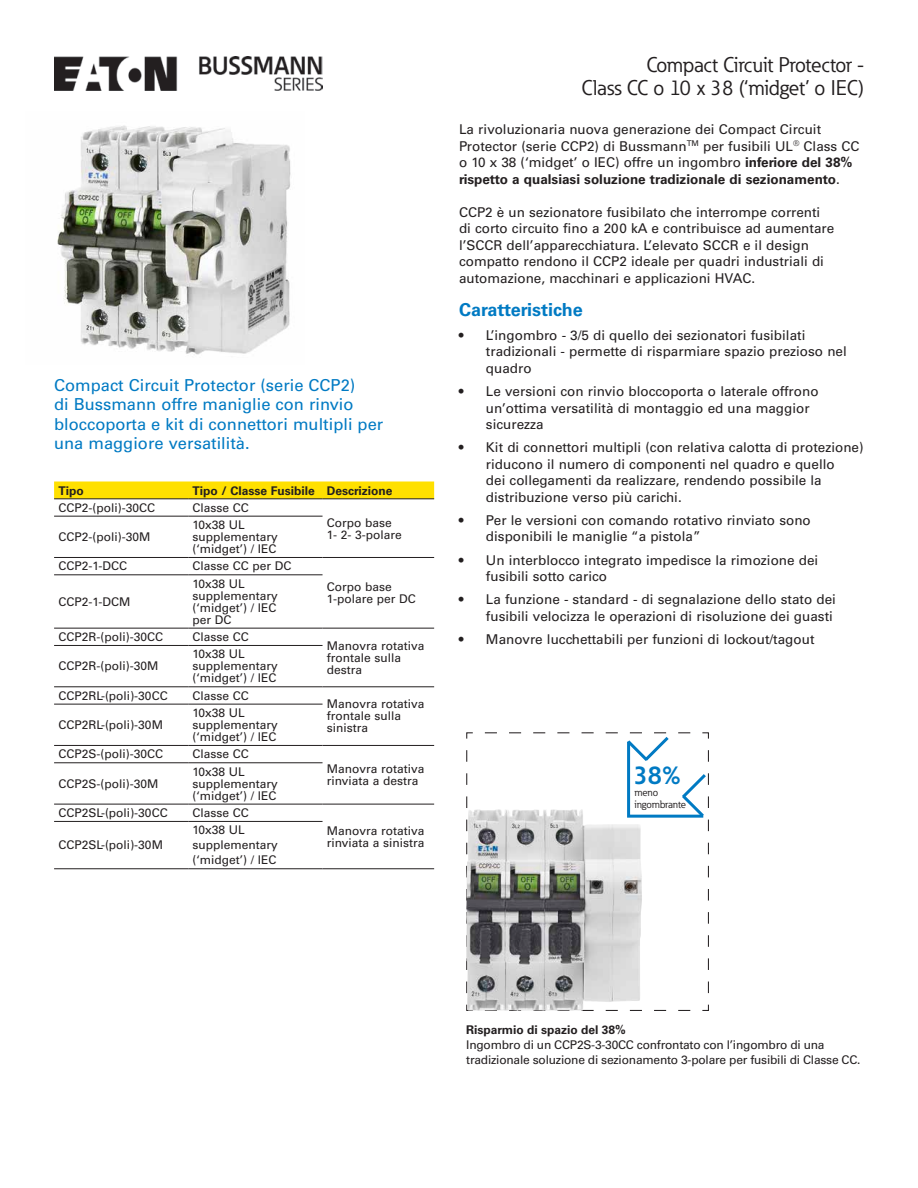
<style>
.page{position:relative;width:918px;height:1188px;background:#fff}
.page>*{position:absolute;margin:0;border:0;box-sizing:border-box;transform-origin:0 0}
.t1{font:700 25.5px "Eaton";color:#007ac3}
.t2{font:21px/22.5px "Eaton";color:#231f20;text-align:right}
.t3{font:700 18px "Univers LT Std";color:#007ac3}
.t4{font:16.5px/19.5px "Univers LT Std";color:#007ac3}
.t5{font:13.5px/16.5px "Univers LT Std";color:#231f20}
.t6{font:12px/12px "Univers LT Std";color:#231f20}
.t7{font:12px/15px "Univers LT Std";letter-spacing:-.02em;color:#231f20}
.t8{font:700 12px "Univers LT Std";color:#231f20}
.t9{font:10.5px/12px "Eaton";color:#231f20}
.s1{font-weight:700}
</style>
<div class="page">
<img style="left:54px;top:56px;width:269px;height:34px">
<img style="left:57px;top:125px;width:234px;height:230px">
<img style="left:466px;top:809px;width:172px;height:202px">
<div style="left:54px;top:482px;width:380px;height:16px;background:#ffe000"></div>
<hr style="left:323px;top:868px;width:111px;height:1px;background:#231f20">
<hr style="left:54px;top:498px;width:134px;height:1px;background:#231f20">
<hr style="left:188px;top:498px;width:135px;height:1px;background:#231f20">
<hr style="left:323px;top:498px;width:111px;height:1px;background:#231f20">
<hr style="left:54px;top:516px;width:134px;height:1px;background:#231f20">
<hr style="left:188px;top:516px;width:135px;height:1px;background:#231f20">
<hr style="left:54px;top:557px;width:134px;height:1px;background:#231f20">
<hr style="left:188px;top:557px;width:135px;height:1px;background:#231f20">
<hr style="left:323px;top:557px;width:111px;height:1px;background:#231f20">
<hr style="left:54px;top:574px;width:134px;height:1px;background:#231f20">
<hr style="left:188px;top:574px;width:135px;height:1px;background:#231f20">
<hr style="left:54px;top:628px;width:134px;height:1px;background:#231f20">
<hr style="left:188px;top:628px;width:135px;height:1px;background:#231f20">
<hr style="left:323px;top:628px;width:111px;height:1px;background:#231f20">
<hr style="left:54px;top:645px;width:134px;height:1px;background:#231f20">
<hr style="left:188px;top:645px;width:135px;height:1px;background:#231f20">
<hr style="left:54px;top:686px;width:134px;height:1px;background:#231f20">
<hr style="left:188px;top:686px;width:135px;height:1px;background:#231f20">
<hr style="left:323px;top:686px;width:111px;height:1px;background:#231f20">
<hr style="left:54px;top:704px;width:134px;height:1px;background:#231f20">
<hr style="left:188px;top:704px;width:135px;height:1px;background:#231f20">
<hr style="left:54px;top:745px;width:134px;height:1px;background:#231f20">
<hr style="left:188px;top:745px;width:135px;height:1px;background:#231f20">
<hr style="left:323px;top:745px;width:111px;height:1px;background:#231f20">
<hr style="left:54px;top:762px;width:134px;height:1px;background:#231f20">
<hr style="left:188px;top:762px;width:135px;height:1px;background:#231f20">
<hr style="left:54px;top:804px;width:134px;height:1px;background:#231f20">
<hr style="left:188px;top:804px;width:135px;height:1px;background:#231f20">
<hr style="left:323px;top:804px;width:111px;height:1px;background:#231f20">
<hr style="left:54px;top:821px;width:134px;height:1px;background:#231f20">
<hr style="left:188px;top:821px;width:135px;height:1px;background:#231f20">
<hr style="left:54px;top:868px;width:134px;height:1px;background:#231f20">
<hr style="left:188px;top:868px;width:135px;height:1px;background:#231f20">
<svg style="left:479px;top:732px;width:230px;height:261px"></svg>
<p class="t4" style="left:54px;top:375px;width:331px">Compact Circuit Protector (serie CCP2)<br>di Bussmann offre maniglie con rinvio bloccoporta e kit di connettori multipli per una maggiore versatilità.</p>
<p class="t8" style="left:58px;top:483px;width:27px">Tipo</p>
<p class="t8" style="left:193px;top:483px;width:201px">Tipo / Classe Fusibile Descrizione</p>
<p class="t6" style="left:58px;top:502px;width:98px">CCP2-(poli)-30CC</p>
<p class="t6" style="left:193px;top:502px;width:58px">Classe CC</p>
<p class="t6" style="left:327px;top:516px;width:67px">Corpo base</p>
<p class="t6" style="left:58px;top:531px;width:94px">CCP2-(poli)-30M</p>
<p class="t6" style="left:327px;top:528px;width:76px">1- 2- 3-polare</p>
<p class="t6" style="left:193px;top:519px;width:87px">10x38 UL supplementary (‘midget’) / IEC</p>
<p class="t6" style="left:58px;top:560px;width:70px">CCP2-1-DCC</p>
<p class="t6" style="left:193px;top:560px;width:101px">Classe CC per DC</p>
<p class="t6" style="left:193px;top:578px;width:87px">10x38 UL supplementary (‘midget’) / IEC per DC</p>
<p class="t6" style="left:327px;top:581px;width:67px">Corpo base</p>
<p class="t6" style="left:58px;top:596px;width:74px">CCP2-1-DCM</p>
<p class="t6" style="left:327px;top:593px;width:90px">1-polare per DC</p>
<p class="t6" style="left:58px;top:631px;width:106px">CCP2R-(poli)-30CC</p>
<p class="t6" style="left:193px;top:631px;width:58px">Classe CC</p>
<p class="t6" style="left:327px;top:640px;width:99px">Manovra rotativa frontale sulla</p>
<p class="t6" style="left:193px;top:648px;width:87px">10x38 UL supplementary (‘midget’) / IEC</p>
<p class="t6" style="left:58px;top:660px;width:102px">CCP2R-(poli)-30M</p>
<p class="t6" style="left:327px;top:664px;width:37px">destra</p>
<p class="t6" style="left:58px;top:690px;width:111px">CCP2RL-(poli)-30CC</p>
<p class="t6" style="left:193px;top:690px;width:58px">Classe CC</p>
<p class="t6" style="left:327px;top:698px;width:99px">Manovra rotativa frontale sulla</p>
<p class="t6" style="left:193px;top:707px;width:87px">10x38 UL supplementary (‘midget’) / IEC</p>
<p class="t6" style="left:58px;top:719px;width:106px">CCP2RL-(poli)-30M</p>
<p class="t6" style="left:327px;top:722px;width:43px">sinistra</p>
<p class="t6" style="left:58px;top:748px;width:106px">CCP2S-(poli)-30CC</p>
<p class="t6" style="left:193px;top:748px;width:58px">Classe CC</p>
<p class="t6" style="left:327px;top:763px;width:99px">Manovra rotativa</p>
<p class="t6" style="left:193px;top:766px;width:87px">10x38 UL supplementary (‘midget’) / IEC</p>
<p class="t6" style="left:58px;top:778px;width:102px">CCP2S-(poli)-30M</p>
<p class="t6" style="left:327px;top:775px;width:93px">rinviata a destra</p>
<p class="t6" style="left:58px;top:807px;width:111px">CCP2SL-(poli)-30CC</p>
<p class="t6" style="left:193px;top:807px;width:58px">Classe CC</p>
<p class="t6" style="left:193px;top:823px;width:87px;line-height:15px">10x38 UL supplementary (‘midget’) / IEC</p>
<p class="t6" style="left:327px;top:825px;width:99px">Manovra rotativa</p>
<p class="t6" style="left:58px;top:839px;width:106px">CCP2SL-(poli)-30M</p>
<p class="t6" style="left:327px;top:837px;width:99px">rinviata a sinistra</p>
<h2 class="t2" style="left:582px;top:54px;width:284px">Compact Circuit Protector -<br>Class CC o 10 x 38 (‘midget’ o IEC)</h2>
<p class="t5" style="left:459px;top:121px;width:402px">La rivoluzionaria nuova generazione dei Compact Circuit Protector (serie CCP2) di Bussmann<sup>TM</sup> per fusibili UL<sup>®</sup> Class CC o 10 x 38 (‘midget’ o IEC) offre un ingombro <span class="s1">inferiore del 38% rispetto a qualsiasi soluzione tradizionale di sezionamento</span>.</p>
<p class="t5" style="left:459px;top:204px;width:377px">CCP2 è un sezionatore fusibilato che interrompe correnti di corto circuito fino a 200 kA e contribuisce ad aumentare l’SCCR dell’apparecchiatura. L’elevato SCCR e il design compatto rendono il CCP2 ideale per quadri industriali di automazione, macchinari e applicazioni HVAC.</p>
<h3 class="t3" style="left:459px;top:299px;width:125px">Caratteristiche</h3>
<p class="t5" style="left:486px;top:327px;width:362px;text-indent:-27px">• L’ingombro - 3/5 di quello dei sezionatori fusibilati tradizionali - permette di risparmiare spazio prezioso nel quadro</p>
<p class="t5" style="left:486px;top:383px;width:334px;text-indent:-27px">• Le versioni con rinvio bloccoporta o laterale offrono un’ottima versatilità di montaggio ed una maggior sicurezza</p>
<p class="t5" style="left:486px;top:439px;width:379px;text-indent:-27px">• Kit di connettori multipli (con relativa calotta di protezione) riducono il numero di componenti nel quadro e quello<br>dei collegamenti da realizzare, rendendo possibile la distribuzione verso più carichi.</p>
<p class="t5" style="left:486px;top:512px;width:326px;text-indent:-27px">• Per le versioni con comando rotativo rinviato sono disponibili le maniglie “a pistola”</p>
<p class="t5" style="left:486px;top:552px;width:334px;text-indent:-27px">• Un interblocco integrato impedisce la rimozione dei fusibili sotto carico</p>
<p class="t5" style="left:459px;top:592px;width:378px;text-align:right">• La funzione - standard - di segnalazione dello stato dei fusibili velocizza le operazioni di risoluzione dei guasti</p>
<p class="t5" style="left:459px;top:631px;width:357px">• Manovre lucchettabili per funzioni di lockout/tagout</p>
<h1 class="t1" style="left:634px;top:759px;width:49px">38%</h1>
<p class="t9" style="left:634px;top:787px;width:53px">meno ingombrante</p>
<p class="t8" style="left:466px;top:1022px;width:161px">Risparmio di spazio del 38%</p>
<p class="t7" style="left:466px;top:1037px;width:396px">Ingombro di un CCP2S-3-30CC confrontato con l’ingombro di una tradizionale soluzione di sezionamento 3-polare per fusibili di Classe CC.</p>
</div>
